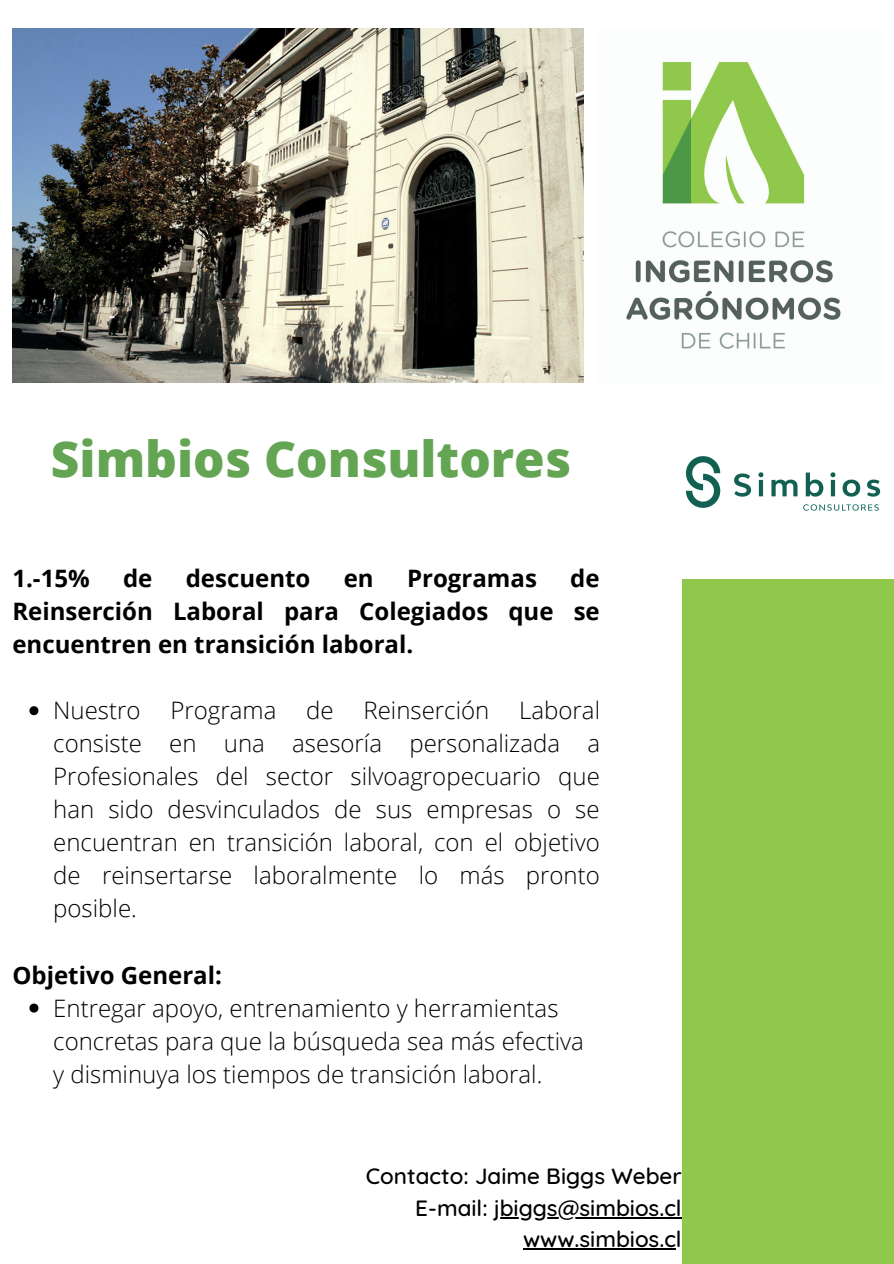
<style>
.page{position:relative;width:894px;height:1264px;background:#fff}
.page>*{position:absolute;margin:0;border:0;box-sizing:border-box;transform-origin:0 0}
.t1{font:800 49.5px "Open Sans";color:#64a553}
.t2{font:300 24px/33px "Open Sans";color:#000;text-align:justify}
.t3{font:700 24px/33px "Open Sans";color:#000;text-align:justify}
.t4{font:500 22.5px "Quicksand";color:#000}
</style>
<div class="page">
<div style="left:681px;top:579px;width:212px;height:684px;background:#90c84c"></div>
<img style="left:12px;top:29px;width:571px;height:353px">
<img style="left:626px;top:62px;width:215px;height:287px">
<img style="left:681px;top:456px;width:200px;height:133px">
<svg style="left:29px;top:706px;width:9px;height:9px"></svg>
<svg style="left:29px;top:1003px;width:9px;height:9px"></svg>
<hr style="left:494px;top:1216px;width:187px;height:2px;background:#000">
<hr style="left:523px;top:1247px;width:152px;height:2px;background:#000">
<p class="t1" style="left:51px;top:424px;width:521px">Simbios Consultores</p>
<p class="t3" style="left:12px;top:561px;width:588px;text-indent:557px">de Reinserción Laboral para Colegiados que se encuentren en transición laboral.</p>
<p class="t3" style="left:12px;top:561px;width:79px">1.-15%</p>
<p class="t3" style="left:123px;top:561px;width:31px">de</p>
<p class="t3" style="left:186px;top:561px;width:126px">descuento</p>
<p class="t3" style="left:344px;top:561px;width:31px">en</p>
<p class="t3" style="left:407px;top:561px;width:131px">Programas</p>
<p class="t2" style="left:53px;top:693px;width:548px">Nuestro Programa de Reinserción Laboral consiste en una asesoría personalizada a Profesionales del sector silvoagropecuario que han sido desvinculados de sus empresas o se encuentran en transición laboral, con el objetivo de reinsertarse laboralmente lo más pronto posible.</p>
<p class="t3" style="left:12px;top:957px;width:211px">Objetivo General:</p>
<p class="t2" style="left:53px;top:990px;width:532px;text-align:left">Entregar apoyo, entrenamiento y herramientas concretas para que la búsqueda sea más efectiva y disminuya los tiempos de transición laboral.</p>
<p class="t4" style="left:366px;top:1161px;width:317px">Contacto: Jaime Biggs Weber</p>
<p class="t4" style="left:415px;top:1192px;width:268px">E-mail: jbiggs@simbios.cl</p>
<p class="t4" style="left:523px;top:1224px;width:160px">www.simbios.cl</p>
</div>
